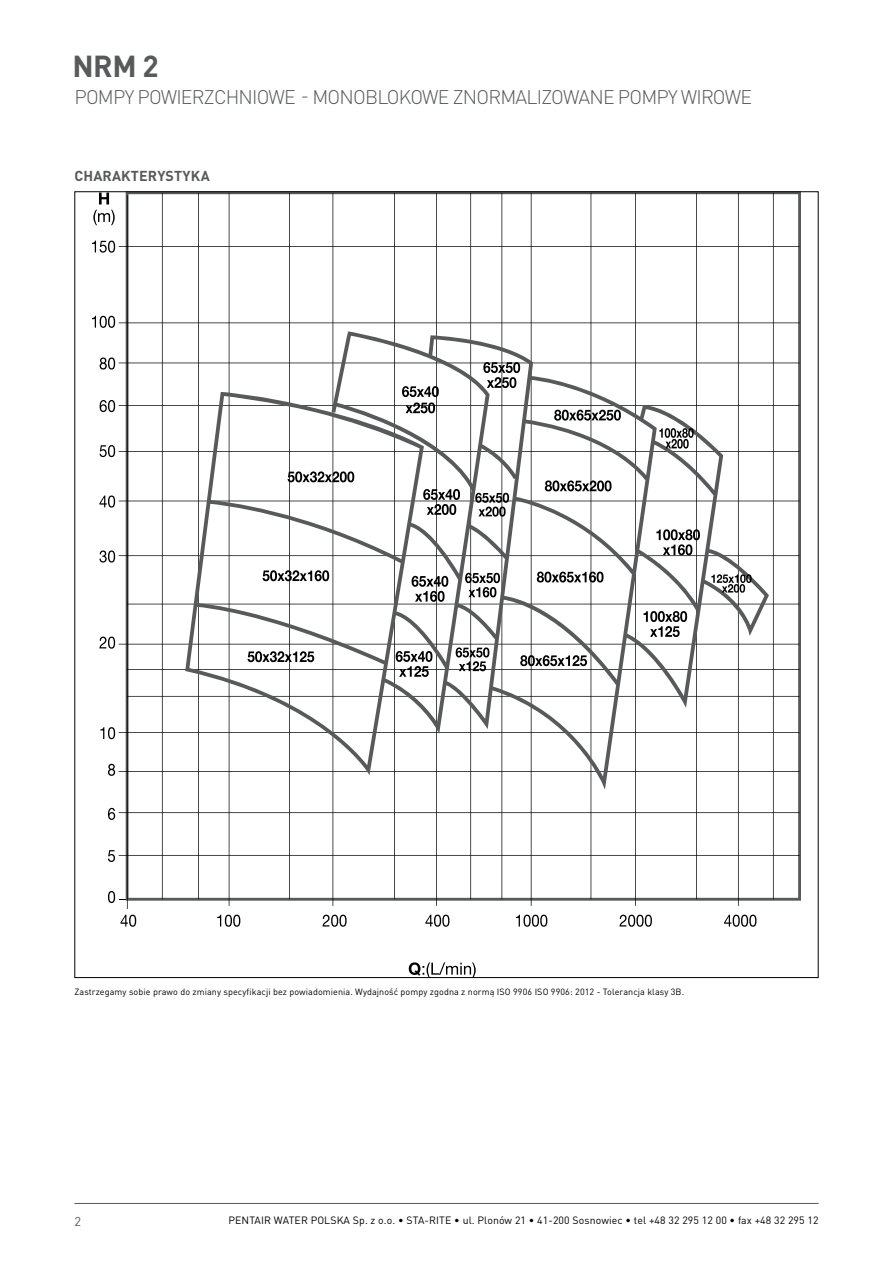
<style>
.page{position:relative;width:893px;height:1263px;background:#fff}
.page>*{position:absolute;margin:0;border:0;box-sizing:border-box;transform-origin:0 0}
.t1{font:700 30px "DIN Pro";color:#58595b}
.t2{font:300 19.5px "DIN Pro";letter-spacing:-.04em;color:#58595b}
.t3{font:700 14.25px "DIN Pro";letter-spacing:.01em;color:#58595b}
.t4{font:12.75px "DIN Pro";color:#58595b}
.t5{font:10.5px "DIN Pro";letter-spacing:.01em;color:#000}
.t6{font:9px "DIN Pro";letter-spacing:.01em;color:#000}
</style>
<div class="page">
<hr style="left:74px;top:1203px;width:745px;height:1px;background:#58595b">
<svg style="left:409px;top:962px;width:67px;height:14px"></svg>
<svg style="left:121px;top:915px;width:15px;height:12px"></svg>
<svg style="left:108px;top:891px;width:7px;height:12px"></svg>
<svg style="left:217px;top:915px;width:23px;height:12px"></svg>
<svg style="left:322px;top:915px;width:25px;height:12px"></svg>
<svg style="left:425px;top:915px;width:24px;height:12px"></svg>
<svg style="left:516px;top:915px;width:31px;height:12px"></svg>
<svg style="left:619px;top:915px;width:33px;height:12px"></svg>
<svg style="left:724px;top:915px;width:32px;height:12px"></svg>
<svg style="left:108px;top:850px;width:7px;height:12px"></svg>
<svg style="left:108px;top:808px;width:7px;height:12px"></svg>
<svg style="left:108px;top:764px;width:7px;height:12px"></svg>
<svg style="left:100px;top:727px;width:15px;height:12px"></svg>
<svg style="left:99px;top:637px;width:16px;height:12px"></svg>
<svg style="left:99px;top:550px;width:16px;height:12px"></svg>
<svg style="left:99px;top:495px;width:16px;height:13px"></svg>
<svg style="left:100px;top:445px;width:15px;height:12px"></svg>
<svg style="left:100px;top:400px;width:15px;height:12px"></svg>
<svg style="left:100px;top:357px;width:15px;height:13px"></svg>
<svg style="left:92px;top:316px;width:23px;height:12px"></svg>
<svg style="left:92px;top:241px;width:23px;height:12px"></svg>
<svg style="left:119px;top:193px;width:681px;height:716px"></svg>
<svg style="left:185px;top:331px;width:584px;height:459px"></svg>
<svg style="left:288px;top:471px;width:66px;height:11px"></svg>
<svg style="left:262px;top:570px;width:67px;height:11px"></svg>
<svg style="left:248px;top:651px;width:66px;height:11px"></svg>
<svg style="left:554px;top:410px;width:67px;height:11px"></svg>
<svg style="left:545px;top:480px;width:66px;height:11px"></svg>
<svg style="left:537px;top:572px;width:66px;height:10px"></svg>
<svg style="left:520px;top:655px;width:67px;height:11px"></svg>
<svg style="left:402px;top:386px;width:37px;height:27px"></svg>
<svg style="left:423px;top:489px;width:37px;height:26px"></svg>
<svg style="left:412px;top:576px;width:36px;height:26px"></svg>
<svg style="left:396px;top:651px;width:36px;height:26px"></svg>
<svg style="left:483px;top:362px;width:37px;height:26px"></svg>
<svg style="left:475px;top:493px;width:34px;height:24px"></svg>
<svg style="left:465px;top:573px;width:35px;height:24px"></svg>
<svg style="left:456px;top:647px;width:33px;height:24px"></svg>
<svg style="left:656px;top:529px;width:44px;height:26px"></svg>
<svg style="left:644px;top:611px;width:43px;height:26px"></svg>
<svg style="left:659px;top:428px;width:35px;height:21px"></svg>
<svg style="left:711px;top:574px;width:41px;height:19px"></svg>
<svg style="left:99px;top:193px;width:10px;height:11px"></svg>
<svg style="left:93px;top:210px;width:22px;height:15px"></svg>
<h1 class="t1" style="left:72px;top:41px;width:88px">NRM 2</h1>
<h2 class="t2" style="left:75px;top:82px;width:679px">POMPY POWIERZCHNIOWE - MONOBLOKOWE ZNORMALIZOWANE POMPY WIROWE</h2>
<h3 class="t3" style="left:74px;top:164px;width:137px">CHARAKTERYSTYKA</h3>
<p class="t6" style="left:74px;top:985px;width:611px">Zastrzegamy sobie prawo do zmiany specyfikacji bez powiadomienia. Wydajność pompy zgodna z normą ISO 9906 ISO 9906: 2012 - Tolerancja klasy 3B.</p>
<h3 class="t4" style="left:74px;top:1211px;width:8px">2</h3>
<p class="t5" style="left:228px;top:1212px;width:592px">PENTAIR WATER POLSKA Sp. z o.o. • STA-RITE • ul. Plonów 21 • 41-200 Sosnowiec • tel +48 32 295 12 00 • fax +48 32 295 12</p>
</div>
